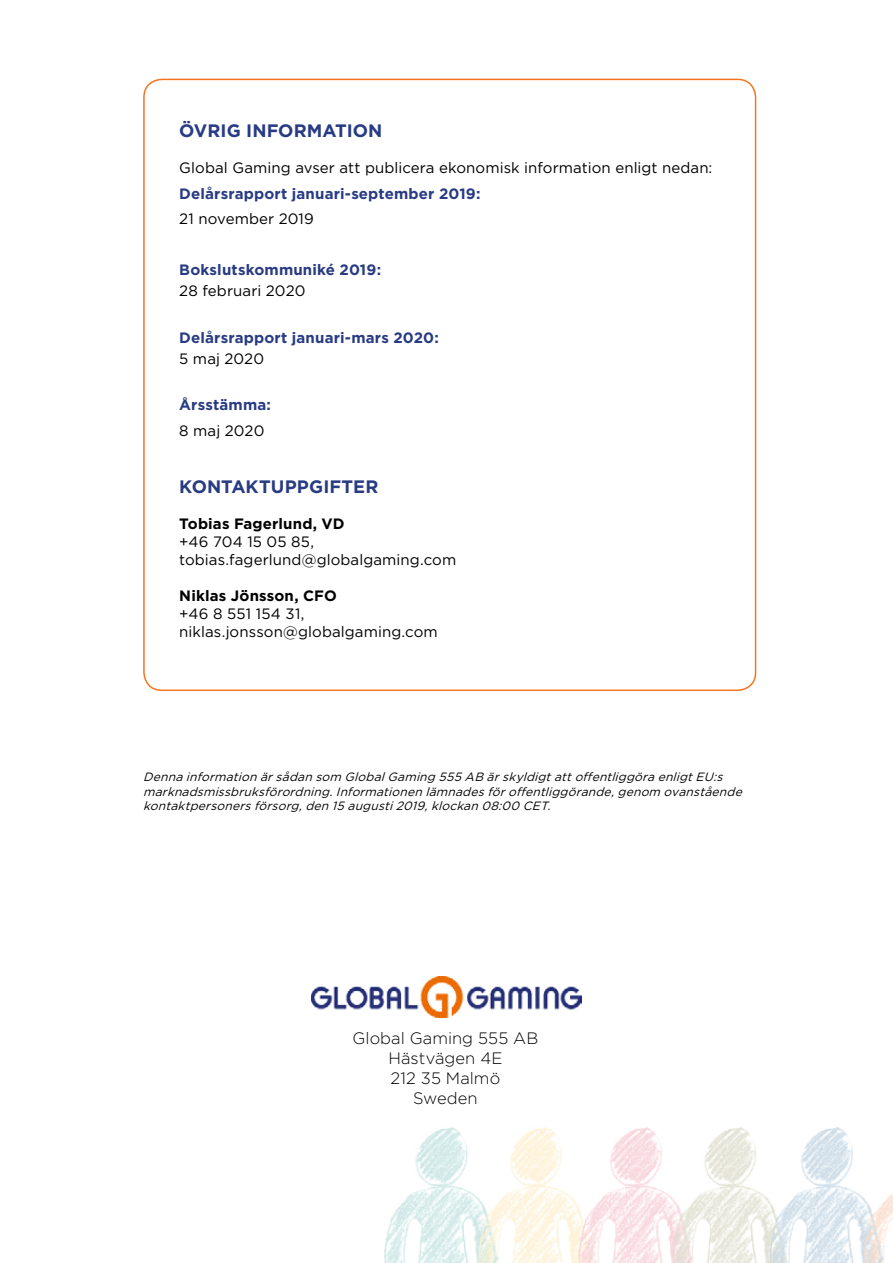
<style>
.page{position:relative;width:893px;height:1263px;background:#fff}
.page>*{position:absolute;margin:0;border:0;box-sizing:border-box;transform-origin:0 0}
.t1{font:700 18px "Gotham";letter-spacing:.005em;color:#283b83}
.t2{font:300 16.5px/19.8px "Gotham";letter-spacing:.005em;color:#000;text-align:center}
.t3{font:15px/18px "Gotham";letter-spacing:.005em;color:#000}
.t4{font:700 15px "Gotham";letter-spacing:.01em;color:#283b83}
.t5{font:700 15px "Gotham";letter-spacing:.01em;color:#000}
.t6{font:italic 12px/14.4px "Gotham";color:#000}
</style>
<div class="page">
<img style="left:384px;top:995px;width:509px;height:268px">
<img style="left:312px;top:977px;width:269px;height:41px">
<h1 class="t1" style="left:179px;top:119px;width:205px">ÖVRIG INFORMATION</h1>
<p class="t3" style="left:179px;top:159px;width:535px">Global Gaming avser att publicera ekonomisk information enligt nedan:</p>
<p class="t4" style="left:179px;top:183px;width:303px">Delårsrapport januari-september 2019:</p>
<p class="t3" style="left:179px;top:210px;width:136px">21 november 2019</p>
<p class="t4" style="left:179px;top:260px;width:203px">Bokslutskommuniké 2019:</p>
<p class="t3" style="left:179px;top:282px;width:128px">28 februari 2020</p>
<p class="t4" style="left:179px;top:327px;width:261px">Delårsrapport januari-mars 2020:</p>
<p class="t3" style="left:179px;top:349px;width:86px">5 maj 2020</p>
<p class="t4" style="left:179px;top:395px;width:93px">Årsstämma:</p>
<p class="t3" style="left:179px;top:421px;width:87px">8 maj 2020</p>
<h1 class="t1" style="left:179px;top:475px;width:201px">KONTAKTUPPGIFTER</h1>
<p class="t5" style="left:179px;top:514px;width:167px">Tobias Fagerlund, VD</p>
<p class="t3" style="left:179px;top:533px;width:279px">+46 704 15 05 85, tobias.fagerlund@globalgaming.com</p>
<p class="t5" style="left:179px;top:586px;width:159px">Niklas Jönsson, CFO</p>
<p class="t3" style="left:179px;top:605px;width:260px">+46 8 551 154 31, niklas.jonsson@globalgaming.com</p>
<p class="t6" style="left:143px;top:770px;width:604px">Dennainformationärsådansom GlobalGaming 555AB ärskyldigtattoffentliggöraenligtEU:s marknadsmissbruksförordning.Informationenlämnadesföroffentliggörande,genom ovanstående kontaktpersonersförsorg,den15augusti2019,klockan08:00 CET.</p>
<h2 class="t2" style="left:353px;top:1028px;width:187px">Global Gaming 555 AB<br>Hästvägen 4E<br>212 35 Malmö<br>Sweden</h2>
</div>
